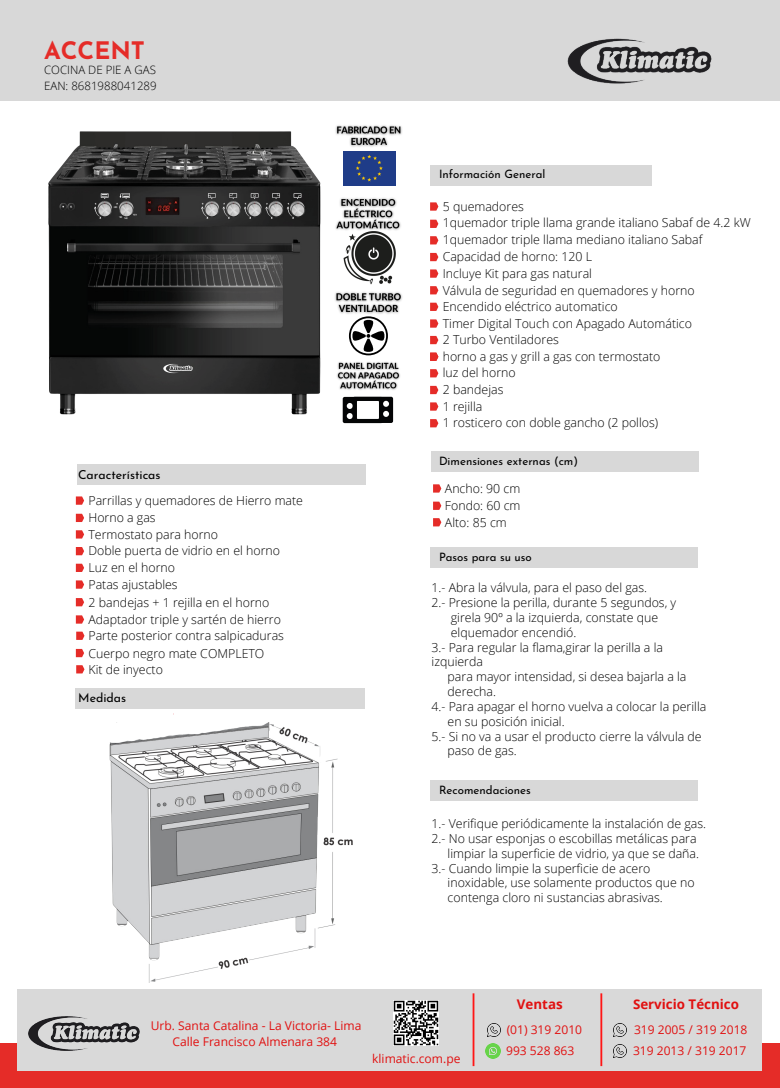
<style>
.page{position:relative;width:780px;height:1088px;background:#fff}
.page>*{position:absolute;margin:0;border:0;box-sizing:border-box;transform-origin:0 0}
.t1{font:100 24px "Josefin Sans";color:#e52c28}
.t2{font:700 13.38px "Open Sans";color:#e11111}
.t3{font:300 12.38px/16.6px "Open Sans";color:#000}
.t4{font:100 12.38px "Josefin Sans";color:#000}
.t5{font:12.12px/21.6px "Open Sans";color:#e11111}
.t6{font:100 11.5px "Josefin Sans";color:#000}
.t7{font:300 11.5px/15.8px "Open Sans";color:#000}
</style>
<div class="page">
<div style="left:0;top:0;width:779px;height:101px;background:#d8d8d8"></div>
<img style="left:567px;top:38px;width:145px;height:46px">
<div style="left:0;top:1044px;width:780px;height:44px;background:#e52c28"></div>
<div style="left:77px;top:464px;width:288px;height:21px;background:#d8d8d8"></div>
<div style="left:75px;top:688px;width:289px;height:21px;background:#d8d8d8"></div>
<div style="left:431px;top:451px;width:267px;height:21px;background:#d8d8d8"></div>
<div style="left:430px;top:547px;width:267px;height:21px;background:#d8d8d8"></div>
<div style="left:430px;top:780px;width:267px;height:21px;background:#d8d8d8"></div>
<svg style="left:76px;top:496px;width:8px;height:9px"></svg>
<svg style="left:76px;top:514px;width:8px;height:8px"></svg>
<svg style="left:76px;top:530px;width:8px;height:8px"></svg>
<svg style="left:76px;top:547px;width:8px;height:8px"></svg>
<svg style="left:76px;top:564px;width:8px;height:8px"></svg>
<svg style="left:76px;top:580px;width:8px;height:9px"></svg>
<svg style="left:76px;top:598px;width:8px;height:8px"></svg>
<svg style="left:76px;top:615px;width:8px;height:9px"></svg>
<svg style="left:76px;top:632px;width:8px;height:8px"></svg>
<svg style="left:76px;top:649px;width:8px;height:8px"></svg>
<svg style="left:76px;top:665px;width:8px;height:8px"></svg>
<svg style="left:433px;top:484px;width:8px;height:9px"></svg>
<svg style="left:433px;top:502px;width:8px;height:8px"></svg>
<svg style="left:433px;top:518px;width:8px;height:8px"></svg>
<img style="left:48px;top:131px;width:273px;height:284px">
<img style="left:158px;top:361px;width:40px;height:14px">
<div style="left:343px;top:151px;width:52px;height:34px;background:#1f3c88"></div>
<svg style="left:356px;top:155px;width:27px;height:26px"></svg>
<svg style="left:349px;top:316px;width:39px;height:39px"></svg>
<img style="left:343px;top:232px;width:52px;height:52px">
<svg style="left:343px;top:397px;width:50px;height:26px"></svg>
<img style="left:335px;top:198px;width:66px;height:34px">
<img style="left:337px;top:362px;width:63px;height:28px">
<img style="left:335px;top:125px;width:67px;height:22px">
<img style="left:335px;top:292px;width:67px;height:22px">
<div style="left:430px;top:165px;width:221px;height:20px;background:#d8d8d8"></div>
<svg style="left:430px;top:202px;width:8px;height:9px"></svg>
<svg style="left:430px;top:220px;width:8px;height:8px"></svg>
<svg style="left:430px;top:236px;width:8px;height:8px"></svg>
<svg style="left:430px;top:253px;width:8px;height:8px"></svg>
<svg style="left:430px;top:269px;width:8px;height:9px"></svg>
<svg style="left:430px;top:286px;width:8px;height:8px"></svg>
<svg style="left:430px;top:303px;width:8px;height:8px"></svg>
<svg style="left:430px;top:319px;width:8px;height:9px"></svg>
<svg style="left:430px;top:336px;width:8px;height:8px"></svg>
<svg style="left:430px;top:353px;width:8px;height:8px"></svg>
<svg style="left:430px;top:369px;width:8px;height:8px"></svg>
<svg style="left:430px;top:386px;width:8px;height:8px"></svg>
<svg style="left:430px;top:402px;width:8px;height:9px"></svg>
<svg style="left:430px;top:419px;width:8px;height:8px"></svg>
<img style="left:109px;top:722px;width:244px;height:260px">
<div style="left:18px;top:989px;width:744px;height:81px;background:#d9d9d9"></div>
<img style="left:393px;top:1001px;width:45px;height:44px">
<svg style="left:487px;top:1023px;width:13px;height:13px"></svg>
<img style="left:485px;top:1043px;width:16px;height:16px">
<svg style="left:613px;top:1024px;width:13px;height:12px"></svg>
<svg style="left:613px;top:1045px;width:13px;height:13px"></svg>
<hr style="left:472px;top:993px;width:2px;height:73px;background:#ff1616">
<hr style="left:600px;top:993px;width:2px;height:73px;background:#ff1616">
<img style="left:28px;top:1016px;width:112px;height:35px">
<h1 class="t1" style="left:44px;top:32px;width:102px">ACCENT</h1>
<p class="t7" style="left:44px;top:61px;width:114px">COCINA DE PIE A GAS<br>EAN: 8681988041289</p>
<p class="t4" style="left:78px;top:465px;width:84px">Características</p>
<p class="t3" style="left:88px;top:491px;width:216px;line-height:17px">Parrillas y quemadores de Hierro mate<br>Horno a gas<br>Termostato para horno<br>Doble puerta de vidrio en el horno<br>Luz en el horno<br>Patas ajustables<br>2 bandejas + 1 rejilla en el horno</p>
<p class="t3" style="left:88px;top:611px;width:197px;line-height:16px">Adaptador triple y sartén de hierro<br>Parte posterior contra salpicaduras</p>
<p class="t3" style="left:88px;top:645px;width:177px;line-height:16px">Cuerpo negro mate COMPLETO<br>Kit de inyecto</p>
<p class="t4" style="left:78px;top:688px;width:49px">Medidas</p>
<p class="t6" style="left:439px;top:166px;width:108px">Información General</p>
<p class="t3" style="left:442px;top:197px;width:309px">5 quemadores<br>1quemador triple llama grande italiano Sabaf de 4.2 kW<br>1quemador triple llama mediano italiano Sabaf<br>Capacidad de horno: 120 L<br>Incluye Kit para gas natural<br>Válvula de seguridad en quemadores y horno<br>Encendido eléctrico automatico<br>Timer Digital Touch con Apagado Automático<br>2 Turbo Ventiladores<br>horno a gas y grill a gas con termostato<br>luz del horno<br>2 bandejas<br>1 rejilla<br>1 rosticero con doble gancho (2 pollos)</p>
<p class="t6" style="left:439px;top:452px;width:140px">Dimensiones externas (cm)</p>
<p class="t3" style="left:445px;top:479px;width:77px;line-height:17.1px;text-align:justify">Ancho: 90 cm Fondo: 60 cm Alto: 85 cm</p>
<p class="t6" style="left:439px;top:548px;width:94px">Pasos para su uso</p>
<p class="t3" style="left:431px;top:579px;width:217px">1.- Abra la válvula, para el paso del gas.</p>
<p class="t3" style="left:431px;top:594px;width:246px">2.- Presione la perilla, durante 5 segundos, y</p>
<p class="t3" style="left:451px;top:609px;width:209px">girela 90º a la izquierda, constate que</p>
<p class="t3" style="left:451px;top:623px;width:127px">elquemador encendió.</p>
<p class="t3" style="left:431px;top:638px;width:233px">3.- Para regular la flama,girar la perilla a la</p>
<p class="t3" style="left:431px;top:653px;width:53px">izquierda</p>
<p class="t3" style="left:447px;top:668px;width:240px">para mayor intensidad, si desea bajarla a la</p>
<p class="t3" style="left:447px;top:683px;width:50px">derecha.</p>
<p class="t3" style="left:431px;top:698px;width:276px">4.- Para apagar el horno vuelva a colocar la perilla</p>
<p class="t3" style="left:447px;top:712px;width:118px">en su posición inicial.</p>
<p class="t3" style="left:431px;top:727px;width:272px">5.- Si no va a usar el producto cierre la válvula de</p>
<p class="t3" style="left:447px;top:742px;width:71px">paso de gas.</p>
<p class="t6" style="left:439px;top:781px;width:93px">Recomendaciones</p>
<p class="t3" style="left:431px;top:815px;width:276px">1.- Verifique periódicamente la instalación de gas.</p>
<p class="t3" style="left:431px;top:830px;width:266px">2.- No usar esponjas o escobillas metálicas para</p>
<p class="t3" style="left:447px;top:844px;width:253px">limpiar la superficie de vidrio, ya que se daña.</p>
<p class="t3" style="left:431px;top:859px;width:220px">3.- Cuando limpie la superficie de acero</p>
<p class="t3" style="left:447px;top:874px;width:248px">inoxidable, use solamente productos que no</p>
<p class="t3" style="left:447px;top:889px;width:216px">contenga cloro ni sustancias abrasivas.</p>
<p class="t2" style="left:517px;top:994px;width:47px">Ventas</p>
<p class="t5" style="left:506px;top:1040px;width:70px">993 528 863</p>
<p class="t5" style="left:151px;top:1014px;width:212px">Urb. Santa Catalina - La Victoria- Lima</p>
<p class="t5" style="left:506px;top:1018px;width:77px">(01) 319 2010</p>
<p class="t5" style="left:172px;top:1030px;width:166px">Calle Francisco Almenara 384</p>
<p class="t5" style="left:372px;top:1047px;width:90px">klimatic.com.pe</p>
<p class="t2" style="left:633px;top:994px;width:107px">Servicio Técnico</p>
<p class="t5" style="left:633px;top:1018px;width:116px">319 2005 / 319 2018<br>319 2013 / 319 2017</p>
</div>
